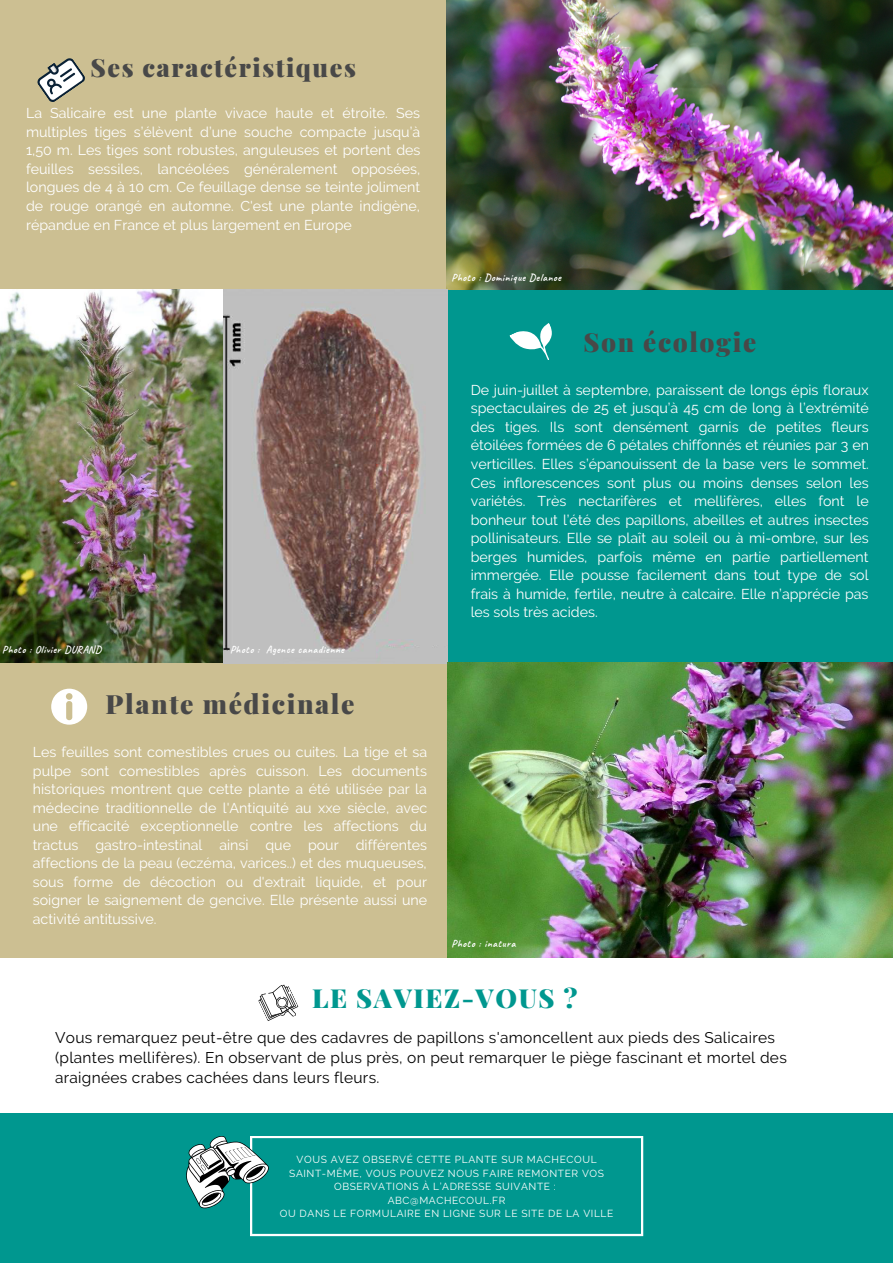
<style>
.page{position:relative;width:893px;height:1263px;background:#fff}
.page>*{position:absolute;margin:0;border:0;box-sizing:border-box;transform-origin:0 0}
.t1{font:900 26.55px "Playfair Display";letter-spacing:.06em;color:#484848}
.t2{font:900 26.25px "Playfair Display";letter-spacing:.06em;color:#00978f}
.t3{font:900 26.17px "Playfair Display";letter-spacing:.06em;color:#484848}
.t4{font:900 25.2px "Playfair Display";letter-spacing:.06em;color:#484848}
.t5{font:15.45px/20.2px "Raleway";letter-spacing:.02em;color:#000}
.t6{font:14.25px/18.6px "Raleway";color:#fff;text-align:justify}
.t7{font:700 10.43px "Caveat";letter-spacing:.06em;color:#fff}
.t8{font:10.2px/13.5px "Raleway";letter-spacing:.06em;color:#fff;text-align:center}
</style>
<div class="page">
<div style="left:446px;top:288px;width:447px;height:375px;background:#00978f"></div>
<div style="left:0;top:0;width:446px;height:290px;background:#ccbf92"></div>
<img style="left:446px;top:0;width:447px;height:290px">
<img style="left:0;top:290px;width:448px;height:373px">
<div style="left:0;top:663px;width:451px;height:295px;background:#ccbf92"></div>
<svg style="left:37px;top:58px;width:48px;height:44px"></svg>
<svg style="left:509px;top:323px;width:43px;height:37px"></svg>
<div style="left:0;top:1113px;width:893px;height:150px;background:#00978f"></div>
<svg style="left:186px;top:1136px;width:457px;height:100px"></svg>
<svg style="left:258px;top:984px;width:41px;height:37px"></svg>
<svg style="left:51px;top:689px;width:36px;height:36px"></svg>
<img style="left:447px;top:663px;width:446px;height:295px">
<p class="t4" style="left:91px;top:50px;width:267px">Ses caractéristiques</p>
<p class="t6" style="left:26px;top:104px;width:396px">La Salicaire est une plante vivace haute et étroite. Ses multiples tiges s’élèvent d’une souche compacte jusqu’à 1,50 m. Les tiges sont robustes, anguleuses et portent des feuilles sessiles, lancéolées généralement opposées, longues de 4 à 10 cm. Ce feuillage dense se teinte joliment de rouge orangé en automne. C'est une plante indigène, répandue en France et plus largement en Europe</p>
<p class="t7" style="left:2px;top:643px;width:101px">Photo : Olivier DURAND</p>
<p class="t7" style="left:230px;top:643px;width:115px">Photo : Agence canadienne</p>
<p class="t1" style="left:106px;top:685px;width:250px">Plante médicinale</p>
<p class="t6" style="left:33px;top:743px;width:396px">Les feuilles sont comestibles crues ou cuites. La tige et sa pulpe sont comestibles après cuisson. Les documents historiques montrent que cette plante a été utilisée par la médecine traditionnelle de l'Antiquité au xxe siècle, avec une efficacité exceptionnelle contre les affections du tractus gastro-intestinal ainsi que pour différentes affections de la peau (eczéma, varices..) et des muqueuses, sous forme de décoction ou d'extrait liquide, et pour soigner le saignement de gencive. Elle présente aussi une activité antitussive.</p>
<p class="t7" style="left:451px;top:271px;width:111px">Photo : Dominique Delanoe</p>
<p class="t3" style="left:583px;top:324px;width:174px">Son écologie</p>
<p class="t6" style="left:471px;top:380px;width:400px">De juin-juillet à septembre, paraissent de longs épis floraux spectaculaires de 25 et jusqu’à 45 cm de long à l’extrémité des tiges. Ils sont densément garnis de petites fleurs étoilées formées de 6 pétales chiffonnés et réunies par 3 en verticilles. Elles s’épanouissent de la base vers le sommet.<br>Ces inflorescences sont plus ou moins denses selon les variétés. Très nectarifères et mellifères, elles font le bonheur tout l’été des papillons, abeilles et autres insectes pollinisateurs. Elle se plaît au soleil ou à mi-ombre, sur les berges humides, parfois même en partie partiellement immergée. Elle pousse facilement dans tout type de sol frais à humide, fertile, neutre à calcaire. Elle n’apprécie pas les sols très acides.</p>
<p class="t7" style="left:451px;top:937px;width:65px">Photo : inatura</p>
<p class="t2" style="left:312px;top:980px;width:267px">LE SAVIEZ-VOUS ?</p>
<p class="t5" style="left:55px;top:1027px;width:733px">Vous remarquez peut-être que des cadavres de papillons s'amoncellent aux pieds des Salicaires (plantes mellifères). En observant de plus près, on peut remarquer le piège fascinant et mortel des araignées crabes cachées dans leurs fleurs.</p>
<p class="t8" style="left:289px;top:1153px;width:316px">VOUS AVEZ OBSERVÉ CETTE PLANTE SUR MACHECOUL<br>SAINT-MÊME, VOUS POUVEZ NOUS FAIRE REMONTER VOS<br>OBSERVATIONS À L’ADRESSE SUIVANTE :</p>
<p class="t8" style="left:388px;top:1193px;width:119px">ABC@MACHECOUL.FR</p>
<p class="t8" style="left:280px;top:1207px;width:335px">OU DANS LE FORMULAIRE EN LIGNE SUR LE SITE DE LA VILLE</p>
</div>
